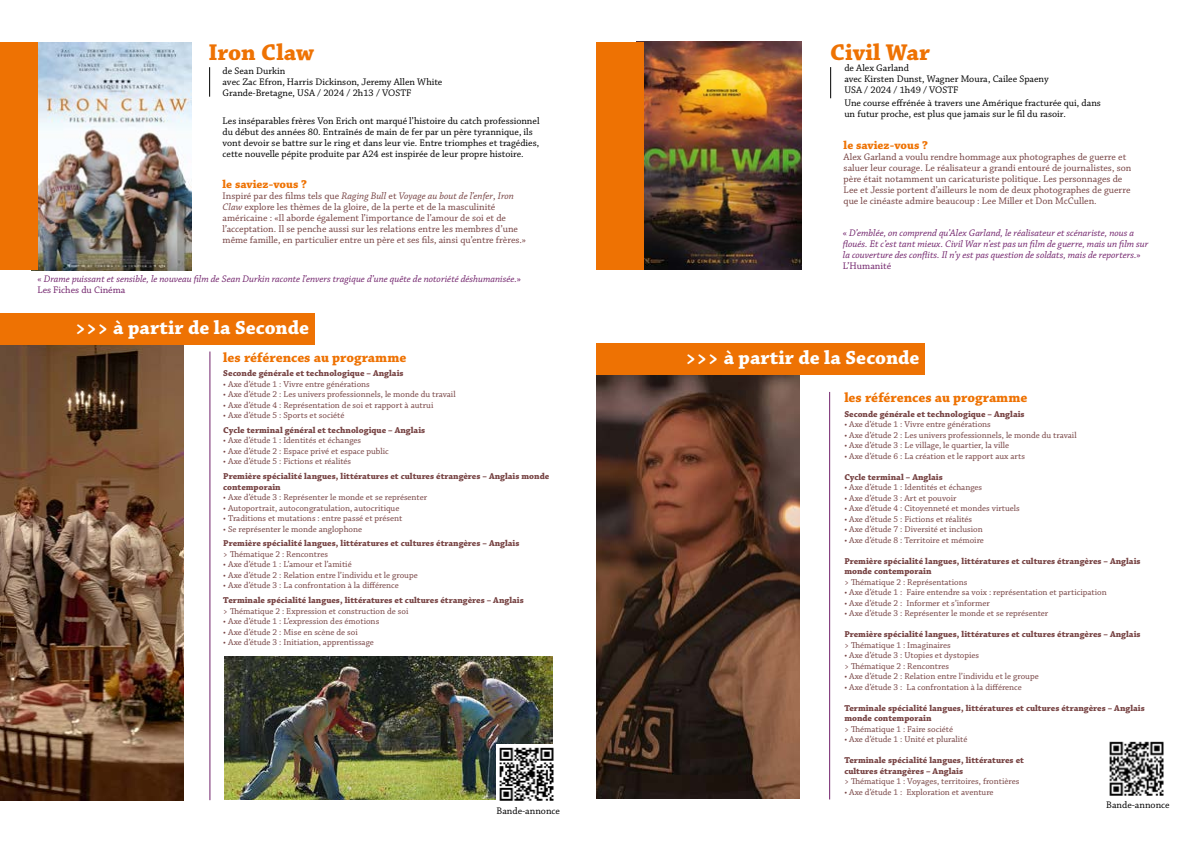
<style>
.page{position:relative;width:1191px;height:842px;background:#fff}
.page>*{position:absolute;margin:0;border:0;box-sizing:border-box;transform-origin:0 0}
.t1{font:700 24px "Chaparral Pro";color:#ee7203}
.t2{font:700 20px "Chaparral Pro";color:#fff}
.t3{font:700 14px "Chaparral Pro";color:#ee7203}
.t4{font:700 12px "Chaparral Pro";color:#ee7203}
.t5{font:10px/11px "Chaparral Pro";color:#764242}
.t6{font:10px/11px "Chaparral Pro";color:#000}
.t7{font:italic 10px/11px "Chaparral Pro";color:#71226b}
.t8{font:9px/10.5px "Chaparral Pro";color:#764242}
.t9{font:700 9px/10.5px "Chaparral Pro";color:#764242}
.s1{font-style:italic}
.s2{font-style:normal}
</style>
<div class="page">
<img style="left:224px;top:656px;width:329px;height:143px">
<img style="left:596px;top:375px;width:203px;height:424px">
<div style="left:596px;top:344px;width:329px;height:31px;background:#ee7203"></div>
<img style="left:643px;top:42px;width:158px;height:228px">
<div style="left:596px;top:42px;width:47px;height:228px;background:#ee7203"></div>
<hr style="left:830px;top:67px;width:1px;height:31px;background:#000">
<hr style="left:829px;top:392px;width:1px;height:407px;background:#71226b">
<img style="left:1109px;top:741px;width:55px;height:55px">
<img style="left:0;top:344px;width:184px;height:456px">
<div style="left:0;top:313px;width:315px;height:31px;background:#ee7203"></div>
<img style="left:37px;top:43px;width:154px;height:227px">
<hr style="left:209px;top:67px;width:1px;height:30px;background:#000">
<hr style="left:209px;top:351px;width:1px;height:449px;background:#71226b">
<div style="left:0;top:43px;width:37px;height:227px;background:#ee7203"></div>
<img style="left:497px;top:744px;width:57px;height:57px">
<h1 class="t1" style="left:208px;top:39px;width:107px">Iron Claw</h1>
<p class="t6" style="left:223px;top:66px;width:221px">de Sean Durkin<br>avec Zac Efron, Harris Dickinson, Jeremy Allen White<br>Grande-Bretagne, USA / 2024 / 2h13 / VOSTF</p>
<p class="t6" style="left:223px;top:116px;width:318px">Les inséparables frères Von Erich ont marqué l’histoire du catch professionnel du début des années 80. Entraînés de main de fer par un père tyrannique, ils vont devoir se battre sur le ring et dans leur vie. Entre triomphes et tragédies, cette nouvelle pépite produite par A24 est inspirée de leur propre histoire.</p>
<h3 class="t4" style="left:223px;top:177px;width:86px">le saviez-vous ?</h3>
<p class="t5" style="left:223px;top:190px;width:305px">Inspiré par des films tels que <span class="s1">Raging Bull</span> et <span class="s1">Voyage au bout de l’enfer</span>, <span class="s1">Iron Claw</span> explore les thèmes de la gloire, de la perte et de la masculinité américaine : «Il aborde également l’importance de l’amour de soi et de l’acceptation. Il se penche aussi sur les relations entre les membres d’une même famille, en particulier entre un père et ses fils, ainsi qu’entre frères.»</p>
<p class="t7" style="left:37px;top:274px;width:485px"><span class="s2">«</span> Drame puissant et sensible, le nouveau film de Sean Durkin raconte l’envers tragique d’une quête de notoriété déshumanisée.<span class="s2">»<br>Les Fiches du Cinéma</span></p>
<h2 class="t2" style="left:75px;top:316px;width:235px">&gt;&gt;&gt; à partir de la Seconde</h2>
<h3 class="t3" style="left:223px;top:349px;width:185px">les références au programme</h3>
<p class="t9" style="left:223px;top:368px;width:182px">Seconde générale et technologique – Anglais</p>
<p class="t8" style="left:223px;top:379px;width:148px">• Axe d’étude 1 : Vivre entre générations</p>
<p class="t8" style="left:223px;top:389px;width:234px">• Axe d’étude 2 : Les univers professionnels, le monde du travail</p>
<p class="t8" style="left:223px;top:400px;width:212px">• Axe d’étude 4 : Représentation de soi et rapport à autrui</p>
<p class="t8" style="left:223px;top:410px;width:123px">• Axe d’étude 5 : Sports et société</p>
<p class="t9" style="left:223px;top:425px;width:203px">Cycle terminal général et technologique – Anglais</p>
<p class="t8" style="left:223px;top:436px;width:139px">• Axe d’étude 1 : Identités et échanges</p>
<p class="t8" style="left:223px;top:446px;width:167px">• Axe d’étude 2 : Espace privé et espace public</p>
<p class="t8" style="left:223px;top:457px;width:129px">• Axe d’étude 5 : Fictions et réalités</p>
<p class="t9" style="left:223px;top:471px;width:327px">Première spécialité langues, littératures et cultures étrangères – Anglais monde contemporain</p>
<p class="t8" style="left:223px;top:492px;width:205px">• Axe d’étude 3 : Représenter le monde et se représenter</p>
<p class="t8" style="left:223px;top:503px;width:178px">• Autoportrait, autocongratulation, autocritique</p>
<p class="t8" style="left:223px;top:513px;width:181px">• Traditions et mutations : entre passé et présent</p>
<p class="t8" style="left:223px;top:524px;width:140px">• Se représenter le monde anglophone</p>
<p class="t9" style="left:223px;top:539px;width:298px">Première spécialité langues, littératures et cultures étrangères – Anglais</p>
<p class="t8" style="left:223px;top:549px;width:106px">&gt; Thématique 2 : Rencontres</p>
<p class="t8" style="left:223px;top:560px;width:130px">• Axe d’étude 1 : L’amour et l’amitié</p>
<p class="t8" style="left:223px;top:570px;width:196px">• Axe d’étude 2 : Relation entre l’individu et le groupe</p>
<p class="t8" style="left:223px;top:581px;width:177px">• Axe d’étude 3 : La confrontation à la différence</p>
<p class="t9" style="left:223px;top:595px;width:302px">Terminale spécialité langues, littératures et cultures étrangères – Anglais</p>
<p class="t8" style="left:223px;top:606px;width:187px">&gt; Thématique 2 : Expression et construction de soi</p>
<p class="t8" style="left:223px;top:616px;width:157px">• Axe d’étude 1 : L’expression des émotions</p>
<p class="t8" style="left:223px;top:627px;width:136px">• Axe d’étude 2 : Mise en scène de soi</p>
<p class="t8" style="left:223px;top:637px;width:152px">• Axe d’étude 3 : Initiation, apprentissage</p>
<p class="t6" style="left:496px;top:805px;width:65px">Bande-annonce</p>
<h1 class="t1" style="left:830px;top:38px;width:101px">Civil War</h1>
<p class="t6" style="left:844px;top:62px;width:206px">de Alex Garland<br>avec Kirsten Dunst, Wagner Moura, Cailee Spaeny<br>USA / 2024 / 1h49 / VOSTF</p>
<p class="t6" style="left:844px;top:98px;width:258px">Une course effrénée à travers une Amérique fracturée qui, dans un futur proche, est plus que jamais sur le fil du rasoir.</p>
<h3 class="t4" style="left:843px;top:138px;width:86px">le saviez-vous ?</h3>
<p class="t5" style="left:843px;top:151px;width:289px">Alex Garland a voulu rendre hommage aux photographes de guerre et saluer leur courage. Le réalisateur a grandi entouré de journalistes, son père était notamment un caricaturiste politique. Les personnages de Lee et Jessie portent d’ailleurs le nom de deux photographes de guerre que le cinéaste admire beaucoup : Lee Miller et Don McCullen.</p>
<p class="t7" style="left:843px;top:228px;width:307px"><span class="s2">«</span> D’emblée, on comprend qu’Alex Garland, le réalisateur et scénariste, nous a floués. Et c’est tant mieux. Civil War n’est pas un film de guerre, mais un film sur la couverture des conflits. Il n’y est pas question de soldats, mais de reporters.<span class="s2">» L’Humanité</span></p>
<h2 class="t2" style="left:685px;top:346px;width:235px">&gt;&gt;&gt; à partir de la Seconde</h2>
<h3 class="t3" style="left:844px;top:390px;width:185px">les références au programme</h3>
<p class="t9" style="left:844px;top:409px;width:182px">Seconde générale et technologique – Anglais</p>
<p class="t8" style="left:844px;top:419px;width:148px">• Axe d’étude 1 : Vivre entre générations</p>
<p class="t8" style="left:844px;top:430px;width:234px">• Axe d’étude 2 : Les univers professionnels, le monde du travail</p>
<p class="t8" style="left:844px;top:440px;width:166px">• Axe d’étude 3 : Le village, le quartier, la ville</p>
<p class="t8" style="left:844px;top:451px;width:182px">• Axe d’étude 6 : La création et le rapport aux arts</p>
<p class="t9" style="left:844px;top:472px;width:100px">Cycle terminal – Anglais</p>
<p class="t8" style="left:844px;top:482px;width:139px">• Axe d’étude 1 : Identités et échanges</p>
<p class="t8" style="left:844px;top:493px;width:114px">• Axe d’étude 3 : Art et pouvoir</p>
<p class="t8" style="left:844px;top:503px;width:177px">• Axe d’étude 4 : Citoyenneté et mondes virtuels</p>
<p class="t8" style="left:844px;top:514px;width:129px">• Axe d’étude 5 : Fictions et réalités</p>
<p class="t8" style="left:844px;top:524px;width:140px">• Axe d’étude 7 : Diversité et inclusion</p>
<p class="t8" style="left:844px;top:535px;width:141px">• Axe d’étude 8 : Territoire et mémoire</p>
<p class="t9" style="left:844px;top:556px;width:298px">Première spécialité langues, littératures et cultures étrangères – Anglais monde contemporain</p>
<p class="t8" style="left:844px;top:577px;width:125px">&gt; Thématique 2 : Représentations</p>
<p class="t8" style="left:844px;top:587px;width:264px">• Axe d’étude 1 : Faire entendre sa voix : représentation et participation</p>
<p class="t8" style="left:844px;top:598px;width:147px">• Axe d’étude 2 : Informer et s’informer</p>
<p class="t8" style="left:844px;top:608px;width:205px">• Axe d’étude 3 : Représenter le monde et se représenter</p>
<p class="t9" style="left:844px;top:629px;width:298px">Première spécialité langues, littératures et cultures étrangères – Anglais</p>
<p class="t8" style="left:844px;top:640px;width:108px">&gt; Thématique 1 : Imaginaires</p>
<p class="t8" style="left:844px;top:650px;width:136px">• Axe d’étude 3 : Utopies et dystopies &gt; Thématique 2 : Rencontres</p>
<p class="t8" style="left:844px;top:671px;width:196px">• Axe d’étude 2 : Relation entre l’individu et le groupe</p>
<p class="t8" style="left:844px;top:682px;width:179px">• Axe d’étude 3 : La confrontation à la différence</p>
<p class="t9" style="left:844px;top:703px;width:302px">Terminale spécialité langues, littératures et cultures étrangères – Anglais monde contemporain</p>
<p class="t8" style="left:844px;top:724px;width:110px">&gt; Thématique 1 : Faire société</p>
<p class="t8" style="left:844px;top:734px;width:124px">• Axe d’étude 1 : Unité et pluralité</p>
<p class="t9" style="left:844px;top:755px;width:181px">Terminale spécialité langues, littératures et cultures étrangères – Anglais</p>
<p class="t8" style="left:844px;top:776px;width:176px">&gt; Thématique 1 : Voyages, territoires, frontières</p>
<p class="t8" style="left:844px;top:787px;width:151px">• Axe d’étude 1 : Exploration et aventure</p>
<p class="t6" style="left:1106px;top:800px;width:65px">Bande-annonce</p>
</div>
